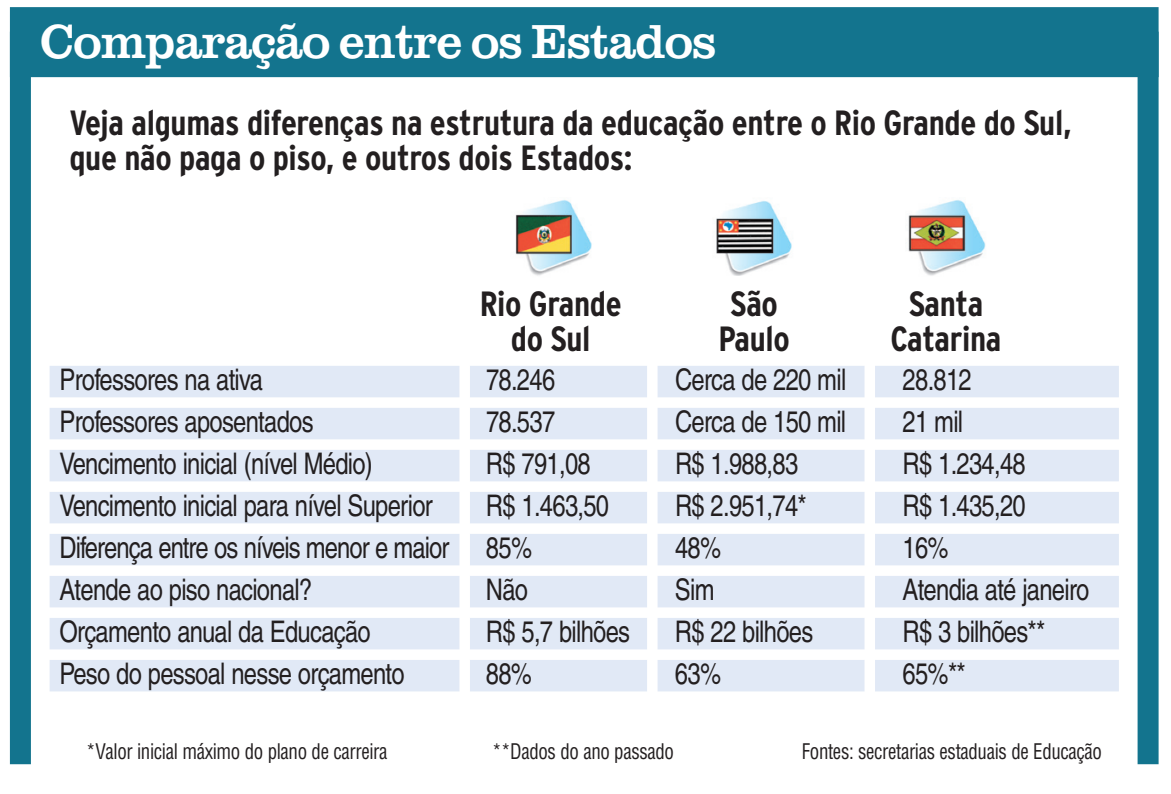
<style>
.page{position:relative;width:1171px;height:794px;background:#fff}
.page>*{position:absolute;margin:0;border:0;box-sizing:border-box;transform-origin:0 0}
.t1{font:49px "Clarendon BT";letter-spacing:-.025em;color:#fff}
.t2{font:700 condensed 35px/35px "Interstate Plus";letter-spacing:-.01em;color:#231f20;text-align:center}
.t3{font:29.75px "Helvetica";letter-spacing:-.03em;color:#231f20;scale:.8 1}
.t4{font:21px "Helvetica Con";letter-spacing:-.02em;color:#231f20;scale:.9 1}
</style>
<div class="page">
<div style="left:10px;top:32px;width:21px;height:732px;background:#13748e"></div>
<div style="left:1137px;top:32px;width:21px;height:732px;background:#13748e"></div>
<div style="left:10px;top:7px;width:1148px;height:70px;background:#13748e"></div>
<div style="left:50px;top:366px;width:1069px;height:31px;background:#e1e9f6"></div>
<div style="left:50px;top:408px;width:1069px;height:31px;background:#e1e9f6"></div>
<div style="left:50px;top:450px;width:1069px;height:31px;background:#e1e9f6"></div>
<div style="left:50px;top:492px;width:1069px;height:31px;background:#e1e9f6"></div>
<div style="left:50px;top:534px;width:1069px;height:31px;background:#e1e9f6"></div>
<div style="left:50px;top:576px;width:1069px;height:31px;background:#e1e9f6"></div>
<div style="left:50px;top:618px;width:1069px;height:31px;background:#e1e9f6"></div>
<div style="left:50px;top:660px;width:1069px;height:31px;background:#e1e9f6"></div>
<img style="left:515px;top:200px;width:77px;height:76px">
<img style="left:716px;top:201px;width:76px;height:74px">
<img style="left:908px;top:200px;width:78px;height:76px">
<div style="left:864px;top:208px;width:11px;height:493px;background:#fff"></div>
<div style="left:647px;top:208px;width:10px;height:493px;background:#fff"></div>
<div style="left:459px;top:208px;width:11px;height:493px;background:#fff"></div>
<h1 class="t1" style="left:40px;top:11px;width:678px">Comparação entre os Estados</h1>
<p class="t2" style="left:69px;top:105px;width:1003px;text-align:left">Veja algumas diferenças na estrutura da educação entre o Rio Grande do Sul, que não paga o piso, e outros dois Estados:</p>
<p class="t2" style="left:480px;top:286px;width:144px">Rio Grande do Sul</p>
<p class="t2" style="left:718px;top:286px;width:73px">São<br>Paulo</p>
<p class="t2" style="left:890px;top:286px;width:113px">Santa<br>Catarina</p>
<p class="t3" style="left:60px;top:362px;width:256px">Professores na ativa</p>
<p class="t3" style="left:486px;top:362px;width:88px">78.246</p>
<p class="t3" style="left:675px;top:362px;width:215px">Cerca de 220 mil</p>
<p class="t3" style="left:902px;top:362px;width:88px">28.812</p>
<p class="t3" style="left:60px;top:404px;width:319px">Professores aposentados</p>
<p class="t3" style="left:486px;top:404px;width:88px">78.537</p>
<p class="t3" style="left:675px;top:404px;width:215px">Cerca de 150 mil</p>
<p class="t3" style="left:902px;top:404px;width:77px">21 mil</p>
<p class="t3" style="left:59px;top:446px;width:393px">Vencimento inicial (nível Médio)</p>
<p class="t3" style="left:486px;top:446px;width:132px">R$ 791,08</p>
<p class="t3" style="left:675px;top:446px;width:155px">R$ 1.988,83</p>
<p class="t3" style="left:902px;top:446px;width:155px">R$ 1.234,48</p>
<p class="t3" style="left:59px;top:488px;width:468px">Vencimento inicial para nível Superior</p>
<p class="t3" style="left:486px;top:488px;width:155px">R$ 1.463,50</p>
<p class="t3" style="left:675px;top:488px;width:166px">R$ 2.951,74*</p>
<p class="t3" style="left:902px;top:488px;width:155px">R$ 1.435,20</p>
<p class="t3" style="left:59px;top:530px;width:592px">Diferença entre os níveis menor e maior 85%</p>
<p class="t3" style="left:675px;top:530px;width:59px">48%</p>
<p class="t3" style="left:902px;top:530px;width:59px">16%</p>
<p class="t3" style="left:59px;top:572px;width:318px">Atende ao piso nacional?</p>
<p class="t3" style="left:486px;top:572px;width:54px">Não</p>
<p class="t3" style="left:675px;top:572px;width:51px">Sim</p>
<p class="t3" style="left:902px;top:572px;width:235px">Atendia até janeiro</p>
<p class="t3" style="left:59px;top:614px;width:391px">Orçamento anual da Educação</p>
<p class="t3" style="left:486px;top:614px;width:182px">R$ 5,7 bilhões</p>
<p class="t3" style="left:675px;top:614px;width:174px">R$ 22 bilhões</p>
<p class="t3" style="left:902px;top:614px;width:180px">R$ 3 bilhões**</p>
<p class="t3" style="left:59px;top:656px;width:433px">Peso do pessoal nesse orçamento</p>
<p class="t3" style="left:486px;top:656px;width:59px">88%</p>
<p class="t3" style="left:675px;top:656px;width:59px">63%</p>
<p class="t3" style="left:902px;top:656px;width:81px">65%**</p>
<p class="t4" style="left:86px;top:738px;width:336px">*Valor inicial máximo do plano de carreira</p>
<p class="t4" style="left:492px;top:738px;width:204px">**Dados do ano passado</p>
<p class="t4" style="left:802px;top:738px;width:335px">Fontes: secretarias estaduais de Educação</p>
</div>
